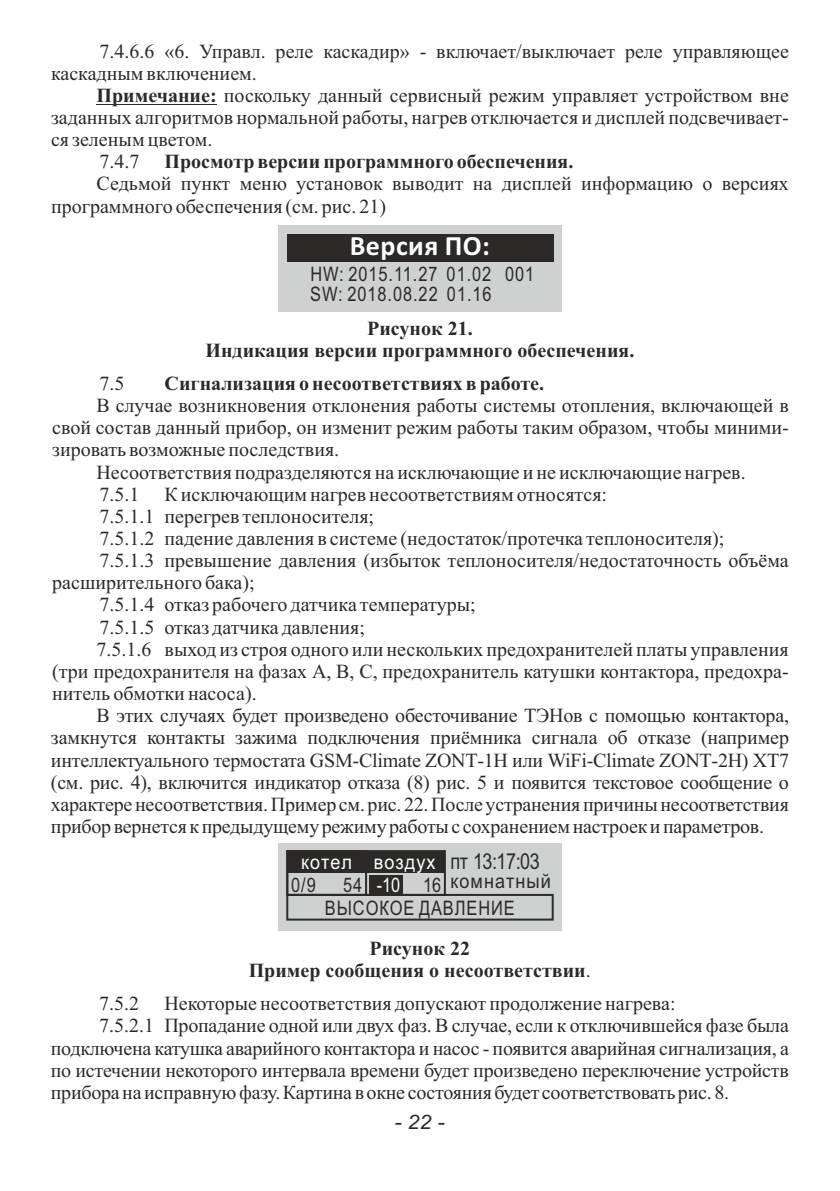
<style>
.page{position:relative;width:840px;height:1191px;background:#fff}
.page>*{position:absolute;margin:0;border:0;box-sizing:border-box;transform-origin:0 0}
.t1{font:700 28px "Calibri";letter-spacing:.02em;color:#fefefe}
.t2{font:22px "Arial Narrow";letter-spacing:-.025em;color:#2b2a29}
.t3{font:20px/22.2px "Times New Roman";color:#2b2a29}
.t4{font:700 20px/22.2px "Times New Roman";color:#2b2a29;text-align:center}
.t5{font:20px/20.4px "Arial Narrow";letter-spacing:.045em;color:#2b2a29}
.t6{font:20px "Arial Narrow";letter-spacing:.045em;color:#fefefe;scale:1.11 1}
.t7{font:20px "Arial Narrow";letter-spacing:.045em;color:#2b2a29;scale:1.1 1}
.t8{font:italic 20px "Arial";color:#2b2a29;scale:1.08 1}
.s1{font-weight:700}
.s2{color:#fefefe}
.s3{font-weight:400}
</style>
<div class="page">
<hr style="left:96px;top:104px;width:120px;height:1px;background:#2b2a29">
<div style="left:278px;top:843px;width:283px;height:88px;background:#cfd0d0"></div>
<div style="left:286px;top:850px;width:159px;height:46px;border:2px solid #2b2a29"></div>
<div style="left:286px;top:894px;width:267px;height:26px;border:2px solid #2b2a29"></div>
<div style="left:287px;top:851px;width:157px;height:22px;background:#2b2a29"></div>
<div style="left:286px;top:850px;width:81px;height:46px;border:2px solid #2b2a29"></div>
<div style="left:369px;top:875px;width:34px;height:19px;background:#2b2a29"></div>
<div style="left:278px;top:226px;width:283px;height:86px;background:#cfd0d0"></div>
<div style="left:287px;top:234px;width:265px;height:27px;background:#2b2a29"></div>
<p class="t3" style="left:51px;top:42px;width:739px;text-indent:48px">7.4.6.6 «6. Управл. реле каскадир» - включает/выключает реле управляющее каскадным включением.</p>
<p class="t3" style="left:96px;top:86px;width:693px"><span class="s1">Примечание:</span> поскольку данный сервисный режим управляет устройством вне</p>
<p class="t3" style="left:51px;top:108px;width:739px">заданных алгоритмов нормальной работы, нагрев отключается и дисплей подсвечивает-</p>
<p class="t3" style="left:51px;top:130px;width:163px">ся зеленым цветом.</p>
<p class="t3" style="left:99px;top:152px;width:41px">7.4.7</p>
<p class="t4" style="left:164px;top:153px;width:410px">Просмотр версии программного обеспечения.</p>
<p class="t3" style="left:51px;top:175px;width:739px;text-indent:45px">Седьмой пункт меню установок выводит на дисплей информацию о версиях программного обеспечения (см. рис. 21)</p>
<h1 class="t1" style="left:349px;top:234px;width:142px">Версия ПО:</h1>
<p class="t5" style="left:310px;top:265px;width:225px">HW: 2015.11.27 01.02 001<br>SW: 2018.08.22 01.16</p>
<p class="t4" style="left:205px;top:319px;width:430px">Рисунок 21.<br>Индикация версии программного обеспечения.</p>
<p class="t3" style="left:99px;top:374px;width:26px">7.5</p>
<p class="t4" style="left:164px;top:374px;width:381px">Сигнализация о несоответствиях в работе.</p>
<p class="t3" style="left:96px;top:396px;width:693px">В случае возникновения отклонения работы системы отопления, включающей в</p>
<p class="t3" style="left:52px;top:418px;width:737px">свой состав данный прибор, он изменит режим работы таким образом, чтобы миними-</p>
<p class="t3" style="left:52px;top:440px;width:288px">зировать возможные последствия.</p>
<p class="t3" style="left:96px;top:462px;width:650px">Несоответствия подразделяются на исключающие и не исключающие нагрев.</p>
<p class="t3" style="left:99px;top:485px;width:41px">7.5.1</p>
<p class="t3" style="left:164px;top:485px;width:444px">К исключающим нагрев несоответствиям относятся:</p>
<p class="t3" style="left:99px;top:507px;width:276px">7.5.1.1 перегрев теплоносителя;</p>
<p class="t3" style="left:99px;top:529px;width:626px">7.5.1.2 падение давления в системе (недостаток/протечка теплоносителя);</p>
<p class="t3" style="left:99px;top:551px;width:690px">7.5.1.3 превышение давления (избыток теплоносителя/недостаточность объёма</p>
<p class="t3" style="left:52px;top:573px;width:204px">расширительного бака);</p>
<p class="t3" style="left:99px;top:595px;width:377px">7.5.1.4 отказ рабочего датчика температуры;</p>
<p class="t3" style="left:99px;top:618px;width:267px">7.5.1.5 отказ датчика давления;</p>
<p class="t3" style="left:96px;top:640px;width:693px">7.5.1.6 выход из строя одного или нескольких предохранителей платы управления</p>
<p class="t3" style="left:52px;top:662px;width:737px">(три предохранителя на фазах А, В, С, предохранитель катушки контактора, предохра-</p>
<p class="t3" style="left:52px;top:684px;width:206px">нитель обмотки насоса).</p>
<p class="t3" style="left:96px;top:706px;width:693px">В этих случаях будет произведено обесточивание ТЭНов с помощью контактора,</p>
<p class="t3" style="left:51px;top:728px;width:739px">замкнутся контакты зажима подключения приёмника сигнала об отказе (например</p>
<p class="t3" style="left:51px;top:750px;width:739px">интеллектуального термостата GSM-Climate ZONT-1H или WiFi-Climate ZONT-2H) XT7</p>
<p class="t3" style="left:51px;top:773px;width:739px">(см. рис. 4), включится индикатор отказа (8) рис. 5 и появится текстовое сообщение о</p>
<p class="t3" style="left:51px;top:795px;width:739px">характеренесоответствия.Пример см. рис. 22.После устраненияпричинынесоответствия</p>
<p class="t3" style="left:51px;top:817px;width:714px">приборвернется кпредыдущемурежимуработыс сохранениемнастроекипараметров.</p>
<p class="t6" style="left:301px;top:854px;width:122px">котел воздух</p>
<p class="t5" style="left:291px;top:876px;width:26px">0/9</p>
<p class="t5" style="left:343px;top:876px;width:100px">54 <span class="s2">-10</span> 16</p>
<p class="t2" style="left:450px;top:853px;width:91px">пт 13:17:03</p>
<p class="t7" style="left:450px;top:873px;width:93px">комнатный</p>
<p class="t5" style="left:324px;top:899px;width:191px">ВЫСОКОЕ ДАВЛЕНИЕ</p>
<p class="t4" style="left:248px;top:939px;width:343px">Рисунок 22<br>Пример сообщения о несоответствии<span class="s3">.</span></p>
<p class="t3" style="left:99px;top:994px;width:41px">7.5.2</p>
<p class="t3" style="left:164px;top:994px;width:512px">Некоторые несоответствия допускают продолжение нагрева:</p>
<p class="t3" style="left:99px;top:1016px;width:690px">7.5.2.1 Пропадание одной или двух фаз. В случае, если к отключившейся фазе была</p>
<p class="t3" style="left:51px;top:1038px;width:739px">подключена катушка аварийного контактора и насос - появится аварийная сигнализация, а</p>
<p class="t3" style="left:51px;top:1061px;width:739px">по истечении некоторого интервала времени будет произведено переключение устройств</p>
<p class="t3" style="left:51px;top:1083px;width:679px">приборанаисправнуюфазу.Картина в окне состояниябудет соответствоватьрис.8.</p>
<p class="t8" style="left:394px;top:1114px;width:48px">- 22 -</p>
</div>
